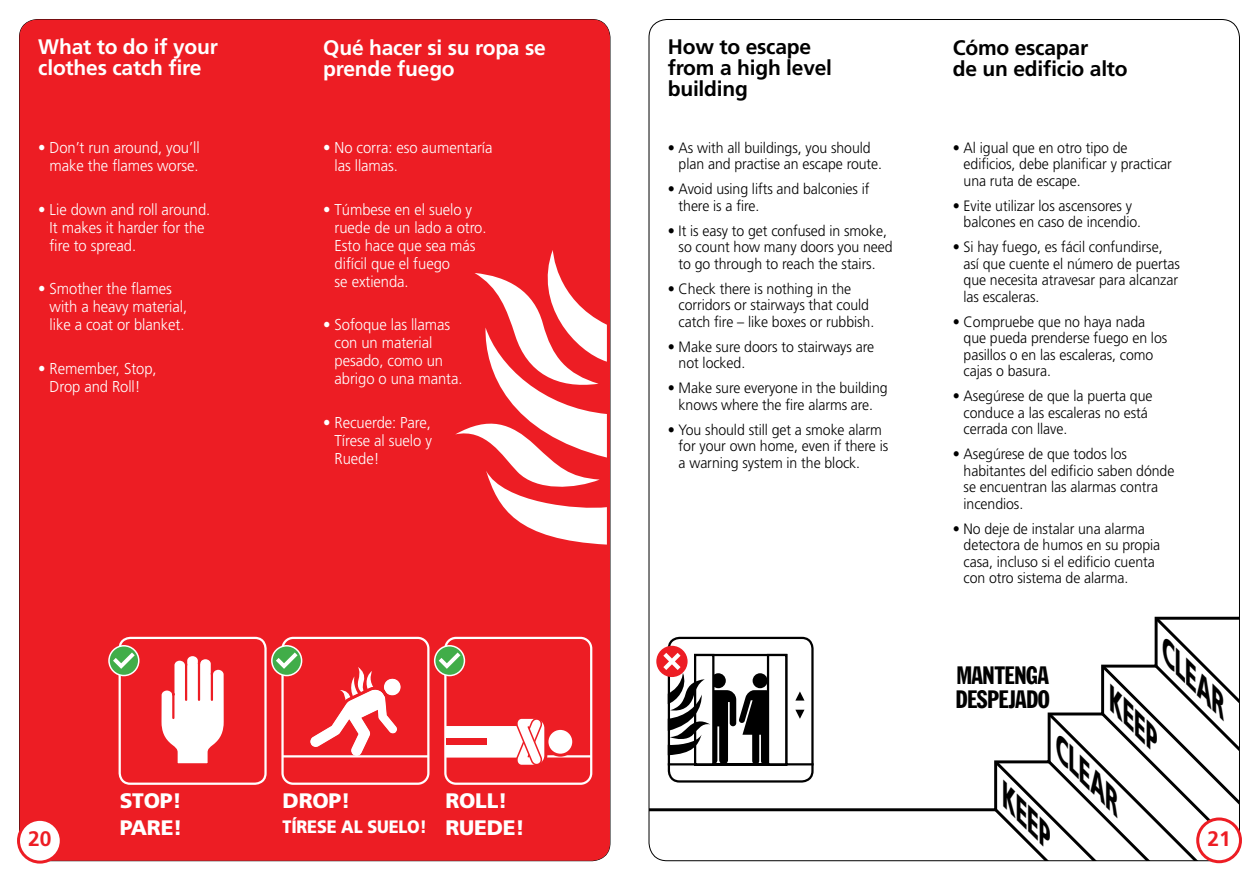
<style>
.page{position:relative;width:1259px;height:893px;background:#fff}
.page>*{position:absolute;margin:0;border:0;box-sizing:border-box;transform-origin:0 0}
.t1{font:italic 900 27.15px "Frutiger";color:#000}
.t2{font:expanded 24px/23.2px "Franklin Goth";letter-spacing:-.04em;color:#000}
.t3{font:700 21px/21px "Frutiger";letter-spacing:-.01em;color:#000}
.t4{font:700 21px/21px "Frutiger";letter-spacing:-.01em;color:#fff}
.t5{font:900 21px "Frutiger";letter-spacing:-.01em;color:#fff}
.t6{font:700 21px "Frutiger";color:#ed1d24}
.t7{font:900 18px "Frutiger";letter-spacing:-.01em;color:#fff;scale:.9 1}
.t8{font:300 15.75px/18px "Frutiger";letter-spacing:-.005em;color:#fff;scale:.94 1}
.t9{font:300 15px/16.5px "Frutiger";letter-spacing:-.005em;color:#000;scale:.94 1}
.s1{font-size:21px}
</style>
<div class="page">
<div style="left:641px;top:12px;width:606px;height:856px;border:8px solid #fff;border-radius:22px"></div>
<svg style="left:650px;top:636px;width:341px;height:176px"></svg>
<svg style="left:991px;top:616px;width:248px;height:252px"></svg>
<div style="left:1239px;top:607px;width:13px;height:272px;background:#fff"></div>
<div style="left:1031px;top:861px;width:221px;height:21px;background:#fff"></div>
<div style="left:629px;top:0;width:19px;height:893px;background:#fff"></div>
<div style="left:668px;top:637px;width:145px;height:146px;border:2px solid #000;border-radius:11px"></div>
<div style="left:656px;top:646px;width:31px;height:31px;background:#ed1d24;border-radius:50%"></div>
<svg style="left:663px;top:653px;width:153px;height:114px"></svg>
<div style="left:20px;top:20px;width:590px;height:841px;background:#ed1d24;border-radius:18px"></div>
<svg style="left:305px;top:667px;width:101px;height:91px"></svg>
<hr style="left:282px;top:755px;width:146px;height:2px;background:#fff">
<div style="left:281px;top:637px;width:148px;height:148px;border:2px solid #fff;border-radius:11px"></div>
<div style="left:119px;top:637px;width:148px;height:148px;border:2px solid #fff;border-radius:11px"></div>
<svg style="left:272px;top:646px;width:30px;height:29px"></svg>
<div style="left:271px;top:645px;width:31px;height:31px;border:2px solid #fff;border-radius:50%"></div>
<svg style="left:276px;top:652px;width:21px;height:17px"></svg>
<svg style="left:109px;top:646px;width:30px;height:29px"></svg>
<div style="left:108px;top:645px;width:31px;height:31px;border:2px solid #fff;border-radius:50%"></div>
<svg style="left:113px;top:652px;width:22px;height:17px"></svg>
<svg style="left:161px;top:656px;width:63px;height:108px"></svg>
<hr style="left:172px;top:695px;width:2px;height:23px;background:#ed1d24">
<hr style="left:211px;top:674px;width:2px;height:26px;background:#ed1d24">
<hr style="left:198px;top:663px;width:2px;height:37px;background:#ed1d24">
<hr style="left:185px;top:665px;width:2px;height:35px;background:#ed1d24">
<svg style="left:455px;top:250px;width:152px;height:295px"></svg>
<hr style="left:445px;top:755px;width:146px;height:2px;background:#fff">
<svg style="left:447px;top:718px;width:130px;height:47px"></svg>
<div style="left:444px;top:637px;width:148px;height:148px;border:2px solid #fff;border-radius:11px"></div>
<div style="left:435px;top:646px;width:29px;height:29px;background:#41ad49;border-radius:50%"></div>
<div style="left:434px;top:645px;width:31px;height:31px;border:2px solid #fff;border-radius:50%"></div>
<svg style="left:439px;top:652px;width:21px;height:17px"></svg>
<div style="left:446px;top:738px;width:40px;height:6px;background:#ed1d24"></div>
<div style="left:19px;top:819px;width:42px;height:43px;background:#fff;border-radius:50%"></div>
<div style="left:17px;top:818px;width:46px;height:46px;border:3px solid #ed1d24;border-radius:50%"></div>
<div style="left:1197px;top:819px;width:43px;height:43px;background:#fff;border-radius:50%"></div>
<div style="left:1196px;top:817px;width:46px;height:46px;border:3px solid #ed1d24;border-radius:50%"></div>
<h3 class="t4" style="left:38px;top:36px;width:181px">What to do if your clothes catch fire</h3>
<p class="t8" style="left:38px;top:139px;width:173px;text-align:right">• Don’t run around, you’ll make the flames worse.</p>
<p class="t8" style="left:50px;top:200px;width:172px;text-indent:-11px">• Lie down and roll around.<br>It makes it harder for the fire to spread.</p>
<p class="t8" style="left:50px;top:280px;width:148px;text-indent:-11px">• Smother the flames with a heavy material, like a coat or blanket.</p>
<p class="t8" style="left:38px;top:359px;width:127px;text-align:center">• Remember, Stop,<br>Drop and Roll!</p>
<h3 class="t4" style="left:323px;top:37px;width:224px">Qué hacer si su ropa se prende fuego</h3>
<p class="t8" style="left:335px;top:139px;width:169px;text-indent:-11px">• No corra: eso aumentaría las llamas.</p>
<p class="t8" style="left:335px;top:200px;width:163px;text-indent:-11px">• Túmbese en el suelo y ruede de un lado a otro.<br>Esto hace que sea más difícil que el fuego<br>se extienda.</p>
<p class="t8" style="left:335px;top:316px;width:138px;text-indent:-11px">• Sofoque las llamas con un material pesado, como un abrigo o una manta.</p>
<p class="t8" style="left:335px;top:413px;width:105px;text-align:justify;text-indent:-11px">• Recuerde: Pare, Tírese al suelo y Ruede!</p>
<h3 class="t3" style="left:668px;top:36px;width:166px">How to escape from a high level building</h3>
<p class="t9" style="left:678px;top:139px;width:218px;text-indent:-11px">• As with all buildings, you should plan and practise an escape route.</p>
<p class="t9" style="left:678px;top:181px;width:205px;text-indent:-11px">• Avoid using lifts and balconies if there is a fire.</p>
<p class="t9" style="left:678px;top:222px;width:229px;text-indent:-11px">• It is easy to get confused in smoke, so count how many doors you need to go through to reach the stairs.</p>
<p class="t9" style="left:678px;top:280px;width:210px;text-indent:-11px">• Check there is nothing in the corridors or stairways that could catch fire – like boxes or rubbish.</p>
<p class="t9" style="left:678px;top:338px;width:209px;text-indent:-11px">• Make sure doors to stairways are not locked.</p>
<p class="t9" style="left:668px;top:380px;width:235px;text-align:center">• Make sure everyone in the building knows where the fire alarms are.</p>
<p class="t9" style="left:678px;top:421px;width:225px;text-indent:-11px">• You should still get a smoke alarm for your own home, even if there is a warning system in the block.</p>
<h3 class="t3" style="left:952px;top:37px;width:176px">Cómo escapar<br>de un edificio alto</h3>
<p class="t9" style="left:963px;top:139px;width:223px;text-indent:-11px">• Al igual que en otro tipo de edificios, debe planificar y practicar una ruta de escape.</p>
<p class="t9" style="left:963px;top:197px;width:190px;text-indent:-11px">• Evite utilizar los ascensores y balcones en caso de incendio.</p>
<p class="t9" style="left:963px;top:239px;width:232px;text-indent:-11px">• Si hay fuego, es fácil confundirse, así que cuente el número de puertas que necesita atravesar para alcanzar las escaleras.</p>
<p class="t9" style="left:963px;top:313px;width:218px;text-indent:-11px">• Compruebe que no haya nada que pueda prenderse fuego en los pasillos o en las escaleras, como cajas o basura.</p>
<p class="t9" style="left:963px;top:388px;width:202px;text-indent:-11px">• Asegúrese de que la puerta que conduce a las escaleras no está cerrada con llave.</p>
<p class="t9" style="left:963px;top:446px;width:226px;text-indent:-11px">• Asegúrese de que todos los habitantes del edificio saben dónde se encuentran las alarmas contra incendios.</p>
<p class="t9" style="left:963px;top:520px;width:211px;text-indent:-11px">• No deje de instalar una alarma detectora de humos en su propia casa, incluso si el edificio cuenta con otro sistema de alarma.</p>
<h1 class="t1" style="left:1180px;top:642px;width:89px;rotate:45deg">CLEAR</h1>
<h2 class="t2" style="left:955px;top:664px;width:96px">MANTENGA<br>DESPEJADO</h2>
<h1 class="t1" style="left:1127px;top:690px;width:70px;rotate:45deg">KEEP</h1>
<h1 class="t1" style="left:1074px;top:739px;width:89px;rotate:45deg">CLEAR</h1>
<h1 class="t1" style="left:1020px;top:787px;width:70px;rotate:45deg">KEEP</h1>
<h3 class="t5" style="left:120px;top:788px;width:64px">STOP!</h3>
<h3 class="t5" style="left:282px;top:788px;width:69px">DROP!</h3>
<h3 class="t5" style="left:445px;top:788px;width:64px">ROLL!</h3>
<h3 class="t5" style="left:120px;top:815px;width:64px">PARE!</h3>
<p class="t7" style="left:282px;top:815px;width:271px">TÍRESE AL SUELO! <span class="s1">RUEDE!</span></p>
<h3 class="t6" style="left:28px;top:827px;width:25px">20</h3>
<h3 class="t6" style="left:1207px;top:826px;width:25px">21</h3>
</div>
